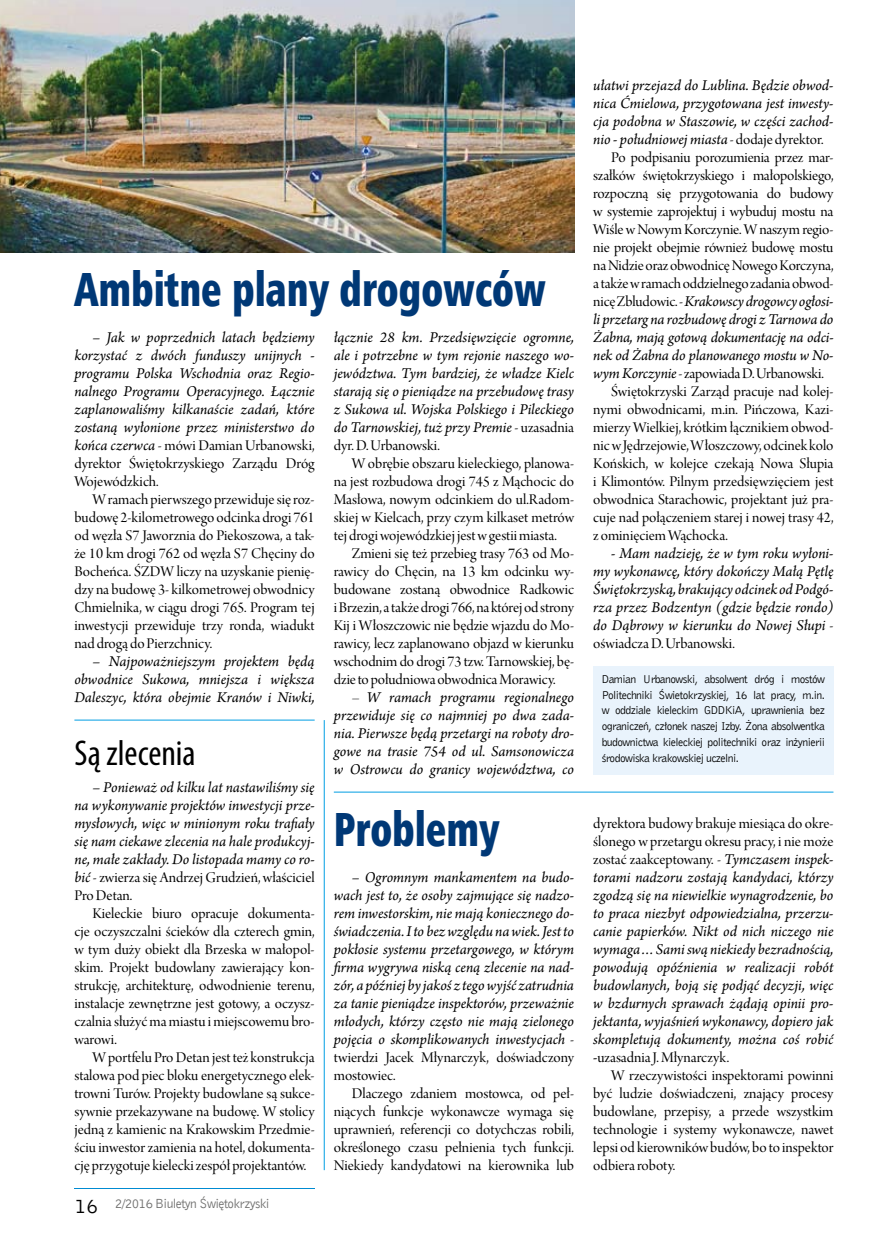
<style>
.page{position:relative;width:876px;height:1246px;background:#fff}
.page>*{position:absolute;margin:0;border:0;box-sizing:border-box;transform-origin:0 0}
.t1{font:48px "Humnst 777 X Blk Cn EU";color:#003876;scale:.8 1}
.t2{font:condensed 36px "Myriad Pro";color:#000}
.t3{font:15.75px/18px "Arno Pro Display";color:#000;text-align:justify}
.t4{font:italic 15.75px/18px "Arno Pro";letter-spacing:-.005em;color:#000;text-align:justify}
.t5{font:13.5px "Bell Gothic EU";letter-spacing:-.05em;color:#6f6f6e}
.t6{font:11.7px/15.8px "Bell Gothic EU";letter-spacing:-.05em;color:#000;text-align:justify}
.s1{font-family:"Arno Pro Display";font-style:normal}
.s2{font-family:"Arno Pro";font-style:italic}
.s3{font-size:21px;color:#000}
</style>
<div class="page">
<hr style="left:74px;top:1188px;width:241px;height:1px;background:#008bd2">
<hr style="left:324px;top:720px;width:1px;height:450px;background:#009ee3">
<hr style="left:334px;top:792px;width:499px;height:1px;background:#009ee3">
<hr style="left:74px;top:720px;width:241px;height:1px;background:#009ee3">
<img style="left:0;top:0;width:574px;height:252px">
<div style="left:593px;top:666px;width:240px;height:108px;background:#e9f3fc"></div>
<h1 class="t1" style="left:74px;top:258px;width:591px">Ambitne plany drogowców</h1>
<p class="t4" style="left:334px;top:329px;width:242px">łącznie 28 km. Przedsięwzięcie ogromne, ale i potrzebne w tym rejonie naszego wo&shy;jewództwa. Tym bardziej, że władze Kielc starają się o pieniądze na przebudowę trasy z Sukowa ul. Wojska Polskiego i Pileckiego do Tarnowskiej, tuż przy Premie <span class="s1">- uzasadnia</span></p>
<p class="t3" style="left:334px;top:437px;width:108px">dyr. D.Urbanowski.</p>
<p class="t3" style="left:352px;top:455px;width:224px">W obrębie obszaru kieleckiego, planowa-</p>
<p class="t3" style="left:334px;top:473px;width:242px">na jest rozbudowa drogi 745 z Mąchocic do</p>
<p class="t3" style="left:334px;top:491px;width:242px">Masłowa, nowym odcinkiem do ul.Radom-</p>
<p class="t3" style="left:334px;top:509px;width:242px">skiej w Kielcach, przy czym kilkaset metrów</p>
<p class="t3" style="left:334px;top:527px;width:225px">tej drogi wojewódzkiej jest wgestii miasta.</p>
<p class="t3" style="left:352px;top:545px;width:224px">Zmieni się też przebieg trasy 763 od Mo-</p>
<p class="t3" style="left:334px;top:563px;width:242px">rawicy do Chęcin, na 13 km odcinku wy-</p>
<p class="t3" style="left:334px;top:581px;width:242px">budowane zostaną obwodnice Radkowic</p>
<p class="t3" style="left:334px;top:599px;width:242px">iBrzezin, atakże drogi 766, na której od strony</p>
<p class="t3" style="left:334px;top:617px;width:242px">Kij i Włoszczowic nie będzie wjazdu do Mo-</p>
<p class="t3" style="left:334px;top:635px;width:242px">rawicy, lecz zaplanowano objazd w kierunku</p>
<p class="t3" style="left:334px;top:653px;width:242px">wschodnim do drogi 73 tzw. Tarnowskiej, bę-</p>
<p class="t3" style="left:334px;top:671px;width:223px">dzie to południowa obwodnica Morawicy.</p>
<p class="t4" style="left:334px;top:689px;width:242px;text-indent:18px"><span class="s1">–</span> W ramach programu regionalnego przewiduje się co najmniej po dwa zada&shy;nia. Pierwsze będą przetargi na roboty dro&shy;gowe na trasie 754 od ul. Samsonowicza w Ostrowcu do granicy województwa, co</p>
<p class="t4" style="left:74px;top:329px;width:242px;text-indent:18px">– Jak w poprzednich latach będziemy korzystać z dwóch funduszy unijnych - programu Polska Wschodnia oraz Regio&shy;nalnego Programu Operacyjnego. Łącznie zaplanowaliśmy kilkanaście zadań, które zostaną wyłonione przez ministerstwo do</p>
<p class="t3" style="left:74px;top:437px;width:242px"><span class="s2">końca czerwca</span> - mówi Damian Urbanowski, dyrektor Świętokrzyskiego Zarządu Dróg Wojewódzkich.</p>
<p class="t3" style="left:74px;top:491px;width:242px;text-indent:18px">Wramach pierwszego przewiduje się roz&shy;budowę 2-kilometrowego odcinka drogi 761 od węzła S7 Jaworznia do Piekoszowa, a tak&shy;że 10 km drogi 762 od węzła S7 Chęciny do Bocheńca. ŚZDW liczy na uzyskanie pienię&shy;dzy na budowę 3- kilkometrowej obwodnicy Chmielnika, w ciągu drogi 765. Program tej inwestycji przewiduje trzy ronda, wiadukt nad drogą do Pierzchnicy.</p>
<p class="t4" style="left:74px;top:653px;width:242px;text-indent:18px">– Najpoważniejszym projektem będą obwodnice Sukowa, mniejsza i większa Daleszyc, która obejmie Kranów i Niwki,</p>
<h2 class="t2" style="left:74px;top:731px;width:123px">Są zlecenia</h2>
<p class="t4" style="left:74px;top:779px;width:242px;text-indent:18px">– Ponieważ od kilku lat nastawiliśmy się na wykonywanie projektów inwestycji prze&shy;mysłowych, więc w minionym roku trafiały się nam ciekawe zlecenia na hale produkcyj&shy;ne, małe zakłady. Do listopada mamy co ro-</p>
<p class="t3" style="left:74px;top:869px;width:242px"><span class="s2">bić</span> - zwierza się Andrzej Grudzień, właściciel<br>Pro Detan.</p>
<p class="t3" style="left:74px;top:905px;width:242px;text-indent:18px">Kieleckie biuro opracuje dokumenta&shy;cje oczyszczalni ścieków dla czterech gmin, w tym duży obiekt dla Brzeska w małopol&shy;skim. Projekt budowlany zawierający kon&shy;strukcję, architekturę, odwodnienie terenu, instalacje zewnętrzne jest gotowy, a oczysz&shy;czalnia służyć ma miastu i miejscowemu bro&shy;warowi.</p>
<p class="t3" style="left:74px;top:1049px;width:242px;text-indent:18px">W portfelu Pro Detan jest też konstrukcja stalowa pod piec bloku energetycznego elek&shy;trowni Turów. Projekty budowlane są sukce&shy;sywnie przekazywane na budowę. W stolicy jedną z kamienic na Krakowskim Przedmie&shy;ściu inwestor zamienia na hotel, dokumenta&shy;cję przygotuje kielecki zespół projektantów.</p>
<h1 class="t1" style="left:334px;top:798px;width:209px">Problemy</h1>
<p class="t4" style="left:334px;top:869px;width:242px;text-indent:18px">– Ogromnym mankamentem na budo&shy;wach jest to, że osoby zajmujące się nadzo&shy;rem inwestorskim, nie mają koniecznego do&shy;świadczenia. Ito bez względu na wiek. Jest to pokłosie systemu przetargowego, w którym firma wygrywa niską ceną zlecenie na nad&shy;zór, a później by jakoś z tego wyjść zatrudnia za tanie pieniądze inspektorów, przeważnie młodych, którzy często nie mają zielonego pojęcia o skomplikowanych inwestycjach <span class="s1">-</span></p>
<p class="t3" style="left:334px;top:1049px;width:242px">twierdzi Jacek Młynarczyk, doświadczony mostowiec.</p>
<p class="t3" style="left:334px;top:1085px;width:242px;text-indent:18px">Dlaczego zdaniem mostowca, od peł&shy;niących funkcje wykonawcze wymaga się uprawnień, referencji co dotychczas robili, określonego czasu pełnienia tych funkcji.<br>Niekiedy kandydatowi na kierownika lub</p>
<p class="t5" style="left:74px;top:1195px;width:197px"><span class="s3">16</span> 2/2016 Biuletyn Świętokrzyski</p>
<p class="t4" style="left:593px;top:77px;width:242px">ułatwi przejazd do Lublina. Będzie obwod&shy;nica Ćmielowa, przygotowana jest inwesty&shy;cja podobna w Staszowie, w części zachod&shy;nio - południowej miasta <span class="s1">- dodaje dyrektor.</span></p>
<p class="t3" style="left:593px;top:149px;width:242px;text-indent:18px">Po podpisaniu porozumienia przez mar&shy;szałków świętokrzyskiego i małopolskiego, rozpoczną się przygotowania do budowy w systemie zaprojektuj i wybuduj mostu na Wiśle wNowym Korczynie. W naszym regio&shy;nie projekt obejmie również budowę mostu na Nidzie oraz obwodnicę Nowego Korczyna, atakże wramach oddzielnego zadania obwod-</p>
<p class="t4" style="left:593px;top:293px;width:242px"><span class="s1">nicę Zbludowic. -</span> Krakowscy drogowcy ogłosi&shy;li przetarg na rozbudowę drogi z Tarnowa do Żabna, mają gotową dokumentację na odci&shy;nek od Żabna do planowanego mostu w No-</p>
<p class="t3" style="left:593px;top:365px;width:232px"><span class="s2">wym Korczynie</span> - zapowiada D. Urbanowski.</p>
<p class="t3" style="left:611px;top:383px;width:224px">Świętokrzyski Zarząd pracuje nad kolej-</p>
<p class="t3" style="left:593px;top:401px;width:242px">nymi obwodnicami, m.in. Pińczowa, Kazi-</p>
<p class="t3" style="left:593px;top:419px;width:242px">mierzy Wielkiej, krótkim łącznikiem obwod-</p>
<p class="t3" style="left:593px;top:437px;width:242px">nic wJędrzejowie, Włoszczowy, odcinek kolo</p>
<p class="t3" style="left:593px;top:455px;width:242px">Końskich, w kolejce czekają Nowa Słupia</p>
<p class="t3" style="left:593px;top:473px;width:242px">i Klimontów. Pilnym przedsięwzięciem jest</p>
<p class="t3" style="left:593px;top:491px;width:242px">obwodnica Starachowic, projektant już pra-</p>
<p class="t3" style="left:593px;top:509px;width:242px">cuje nad połączeniem starej i nowej trasy 42,</p>
<p class="t3" style="left:593px;top:527px;width:136px">z ominięciem Wąchocka.</p>
<p class="t4" style="left:593px;top:545px;width:242px;text-indent:18px">- Mam nadzieję, że w tym roku wyłoni&shy;my wykonawcę, który dokończy Małą Pętlę Świętokrzyską, brakujący odcinek od Podgó&shy;rza przez Bodzentyn (gdzie będzie rondo) do Dąbrowy w kierunku do Nowej Słupi <span class="s1">-</span></p>
<p class="t3" style="left:593px;top:635px;width:143px">oświadcza D. Urbanowski.</p>
<p class="t6" style="left:602px;top:671px;width:225px">Damian Urbanowski, absolwent dróg i mostów Politechniki Świetokrzyskiej, 16 lat pracy, m.in. w oddziale kieleckim GDDKiA, uprawnienia bez ograniczeń, członek naszej Izby. Żona absolwentka budownictwa kieleckiej politechniki oraz inżynierii środowiska krakowskiej uczelni.</p>
<p class="t3" style="left:593px;top:815px;width:242px">dyrektora budowy brakuje miesiąca do okre&shy;ślonego w przetargu okresu pracy, i nie może zostać zaakceptowany. - <span class="s2">Tymczasem inspek-</span></p>
<p class="t4" style="left:593px;top:869px;width:242px">torami nadzoru zostają kandydaci, którzy zgodzą się na niewielkie wynagrodzenie, bo to praca niezbyt odpowiedzialna, przerzu&shy;canie papierków. Nikt od nich niczego nie wymaga…Sami swą niekiedy bezradnością, powodują opóźnienia w realizacji robót budowlanych, boją się podjąć decyzji, więc w bzdurnych sprawach żądają opinii pro&shy;jektanta, wyjaśnień wykonawcy, dopiero jak skompletują dokumenty, można coś robić</p>
<p class="t3" style="left:593px;top:1049px;width:137px"><span class="s2">-</span>uzasadnia J. Młynarczyk.</p>
<p class="t3" style="left:611px;top:1067px;width:224px">W rzeczywistości inspektorami powinni</p>
<p class="t3" style="left:593px;top:1085px;width:242px">być ludzie doświadczeni, znający procesy</p>
<p class="t3" style="left:593px;top:1103px;width:242px">budowlane, przepisy, a przede wszystkim</p>
<p class="t3" style="left:593px;top:1121px;width:242px">technologie i systemy wykonawcze, nawet</p>
<p class="t3" style="left:593px;top:1139px;width:242px">lepsi od kierowników budów, bo to inspektor</p>
<p class="t3" style="left:593px;top:1157px;width:84px">odbiera roboty.</p>
</div>
